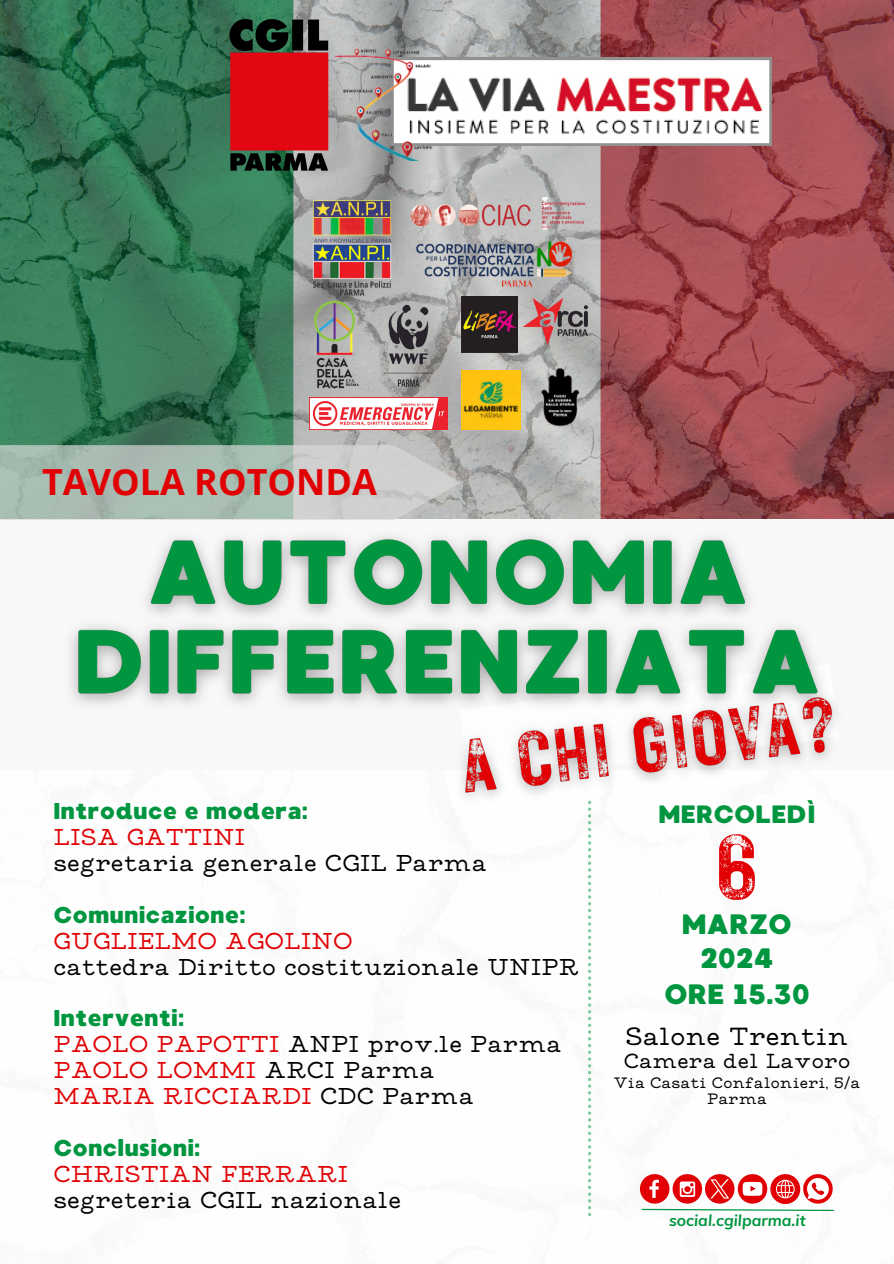
<style>
.page{position:relative;width:894px;height:1264px;background:#fff}
.page>*{position:absolute;margin:0;border:0;box-sizing:border-box;transform-origin:0 0}
.t1{font:89.55px "Rustic Printed Stamp";color:#e10003}
.t2{font:700 36px "Open Sans";color:#e10003}
.t3{font:28.05px/34.8px "MADE Waffle Soft";color:#009640;text-align:center}
.t4{font:25.05px "MADE Waffle Soft";color:#009640}
.t5{font:24.75px "MADE Waffle Slab";color:#000}
.t6{font:22.8px/25.8px "MADE Waffle Slab";color:#e10003}
.t7{font:22.8px "MADE Waffle Slab";color:#000}
.t8{font:22.8px "MADE Waffle Soft";color:#009640}
.t9{font:20.25px "MADE Waffle Slab";color:#000}
.t10{font:italic 700 15.75px "Muli";color:#009640}
.t11{font:15px "MADE Waffle Slab";color:#000}
.s1{color:#000}
</style>
<div class="page">
<img style="left:0;top:0;width:893px;height:519px">
<img style="left:180px;top:3px;width:198px;height:198px">
<svg style="left:438px;top:58px;width:333px;height:87px"></svg>
<img style="left:335px;top:43px;width:103px;height:117px">
<div style="left:0;top:519px;width:893px;height:250px;background:#f8f8f8"></div>
<svg style="left:0;top:445px;width:461px;height:75px;background:#b3c1ba"></svg>
<svg style="left:587px;top:821px;width:4px;height:395px"></svg>
<svg style="left:640px;top:1174px;width:194px;height:37px"></svg>
<img style="left:296px;top:297px;width:80px;height:95px">
<img style="left:523px;top:298px;width:66px;height:47px">
<img style="left:310px;top:194px;width:84px;height:34px">
<img style="left:461px;top:296px;width:56px;height:57px">
<img style="left:310px;top:397px;width:137px;height:32px">
<img style="left:461px;top:370px;width:59px;height:59px">
<img style="left:376px;top:294px;width:64px;height:101px">
<img style="left:410px;top:239px;width:164px;height:50px">
<img style="left:410px;top:198px;width:180px;height:35px">
<img style="left:535px;top:361px;width:48px;height:69px">
<img style="left:310px;top:228px;width:84px;height:84px">
<img style="left:55px;top:518px;width:786px;height:187px">
<img style="left:437px;top:672px;width:404px;height:146px">
<p class="t2" style="left:42px;top:456px;width:336px">TAVOLA ROTONDA</p>
<p class="t8" style="left:54px;top:797px;width:256px">Introduce e modera:</p>
<p class="t6" style="left:54px;top:824px;width:193px">LISA GATTINI</p>
<p class="t7" style="left:54px;top:848px;width:434px">segretaria generale CGIL Parma</p>
<p class="t8" style="left:54px;top:901px;width:193px">Comunicazione:</p>
<p class="t6" style="left:54px;top:927px;width:300px">GUGLIELMO AGOLINO</p>
<p class="t7" style="left:54px;top:951px;width:527px">cattedra Diritto costituzionale UNIPR</p>
<p class="t8" style="left:54px;top:1004px;width:132px">Interventi:</p>
<p class="t6" style="left:54px;top:1031px;width:509px">PAOLO PAPOTTI <span class="s1">ANPI prov.le Parma<br></span>PAOLO LOMMI <span class="s1">ARCI Parma<br></span>MARIA RICCIARDI <span class="s1">CDC Parma</span></p>
<p class="t8" style="left:54px;top:1133px;width:148px">Conclusioni:</p>
<p class="t6" style="left:54px;top:1160px;width:296px">CHRISTIAN FERRARI</p>
<p class="t7" style="left:54px;top:1184px;width:349px">segreteria CGIL nazionale</p>
<p class="t4" style="left:658px;top:799px;width:158px">MERCOLEDÌ</p>
<p class="t1" style="left:713px;top:807px;width:48px">6</p>
<h3 class="t3" style="left:663px;top:907px;width:147px">MARZO<br>2024<br>ORE 15.30</h3>
<p class="t5" style="left:625px;top:1020px;width:224px">Salone Trentin</p>
<h5 class="t9" style="left:623px;top:1048px;width:228px">Camera del Lavoro</h5>
<h4 class="t11" style="left:613px;top:1072px;width:248px">Via Casati Confalonieri, 5/a</h4>
<p class="t11" style="left:706px;top:1089px;width:61px">Parma</p>
<p class="t10" style="left:669px;top:1210px;width:138px">social.cgilparma.it</p>
</div>
